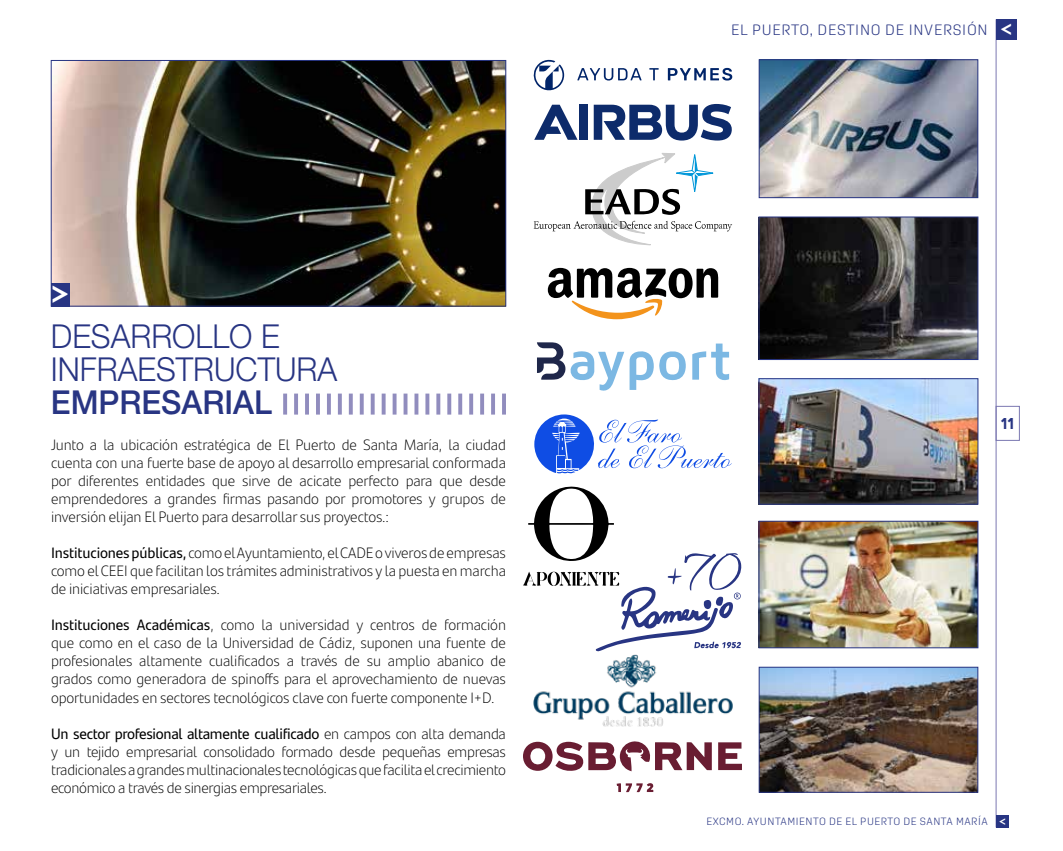
<style>
.page{position:relative;width:1063px;height:851px;background:#fff}
.page>*{position:absolute;margin:0;border:0;box-sizing:border-box;transform-origin:0 0}
.t1{font:300 33px/33px "Helvetica Neue LT Std";color:#283583;scale:.95 1}
.t2{font:500 33px "Helvetica Neue LT Std";color:#283583;scale:.95 1}
.t3{font:700 32.25px "nevis";color:#fff}
.t4{font:300 15px/18px "Santander Text W05";letter-spacing:-.01em;color:#000;text-align:justify}
.t5{font:300 15px "Aglet Sans";letter-spacing:.05em;color:#283583}
.t6{font:700 15px "nevis";color:#283583}
.t7{font:300 10.5px "Aglet Sans";letter-spacing:.05em;color:#283583}
.s1{font-weight:400}
</style>
<div class="page">
<hr style="left:996px;top:19px;width:1px;height:808px;background:#7b78b1">
<div style="left:996px;top:406px;width:24px;height:34px;border:1px solid #7b78b1"></div>
<div style="left:996px;top:19px;width:21px;height:21px;background:#283583"></div>
<div style="left:996px;top:814px;width:13px;height:13px;background:#283583"></div>
<img style="left:53px;top:62px;width:451px;height:242px">
<div style="left:51px;top:60px;width:455px;height:246px;border:1px solid #283583"></div>
<svg style="left:283px;top:393px;width:4px;height:21px"></svg>
<svg style="left:294px;top:393px;width:4px;height:21px"></svg>
<hr style="left:305px;top:393px;width:4px;height:21px;background:#918dbe">
<hr style="left:316px;top:393px;width:4px;height:21px;background:#918dbe">
<hr style="left:327px;top:393px;width:4px;height:21px;background:#918dbe">
<svg style="left:338px;top:393px;width:4px;height:21px"></svg>
<svg style="left:349px;top:393px;width:4px;height:21px"></svg>
<svg style="left:360px;top:393px;width:4px;height:21px"></svg>
<svg style="left:371px;top:393px;width:4px;height:21px"></svg>
<svg style="left:382px;top:393px;width:4px;height:21px"></svg>
<svg style="left:393px;top:393px;width:4px;height:21px"></svg>
<hr style="left:404px;top:393px;width:3px;height:21px;background:#918dbe">
<hr style="left:415px;top:393px;width:3px;height:21px;background:#918dbe">
<svg style="left:425px;top:393px;width:4px;height:21px"></svg>
<svg style="left:436px;top:393px;width:4px;height:21px"></svg>
<svg style="left:447px;top:393px;width:4px;height:21px"></svg>
<svg style="left:458px;top:393px;width:4px;height:21px"></svg>
<svg style="left:469px;top:393px;width:4px;height:21px"></svg>
<svg style="left:480px;top:393px;width:4px;height:21px"></svg>
<hr style="left:491px;top:393px;width:4px;height:21px;background:#918dbe">
<hr style="left:502px;top:393px;width:4px;height:21px;background:#918dbe">
<div style="left:51px;top:283px;width:18px;height:23px;background:#283583"></div>
<svg style="left:533px;top:59px;width:31px;height:32px"></svg>
<svg style="left:577px;top:68px;width:65px;height:13px"></svg>
<svg style="left:649px;top:68px;width:10px;height:12px"></svg>
<svg style="left:668px;top:68px;width:64px;height:13px"></svg>
<div style="left:579px;top:105px;width:9px;height:35px;background:#0d2b6b"></div>
<svg style="left:534px;top:105px;width:44px;height:35px"></svg>
<svg style="left:594px;top:104px;width:138px;height:36px"></svg>
<svg style="left:534px;top:153px;width:198px;height:92px"></svg>
<svg style="left:548px;top:268px;width:170px;height:51px"></svg>
<svg style="left:630px;top:351px;width:56px;height:39px"></svg>
<svg style="left:537px;top:342px;width:87px;height:49px"></svg>
<svg style="left:692px;top:343px;width:37px;height:37px"></svg>
<svg style="left:534px;top:414px;width:198px;height:59px"></svg>
<svg style="left:523px;top:486px;width:219px;height:165px"></svg>
<svg style="left:718px;top:742px;width:24px;height:28px"></svg>
<svg style="left:523px;top:741px;width:189px;height:30px"></svg>
<svg style="left:617px;top:783px;width:37px;height:9px"></svg>
<img style="left:534px;top:654px;width:198px;height:72px">
<img style="left:761px;top:219px;width:215px;height:138px">
<div style="left:759px;top:217px;width:219px;height:142px;border:1px solid #283583"></div>
<img style="left:761px;top:380px;width:215px;height:122px">
<div style="left:759px;top:378px;width:219px;height:126px;border:1px solid #283583"></div>
<img style="left:761px;top:523px;width:215px;height:123px">
<div style="left:759px;top:521px;width:219px;height:127px;border:1px solid #283583"></div>
<img style="left:761px;top:669px;width:215px;height:121px">
<div style="left:759px;top:667px;width:219px;height:125px;border:1px solid #283583"></div>
<img style="left:761px;top:62px;width:215px;height:134px">
<div style="left:759px;top:60px;width:219px;height:138px;border:1px solid #283583"></div>
<h2 class="t3" style="left:51px;top:276px;width:20px">&gt;</h2>
<h1 class="t1" style="left:51px;top:319px;width:303px">DESARROLLO E<br>INFRAESTRUCTURA</h1>
<h1 class="t2" style="left:51px;top:383px;width:234px">EMPRESARIAL</h1>
<p class="t4" style="left:51px;top:435px;width:456px">Junto a la ubicación estratégica de El Puerto de Santa María, la ciudad cuenta con una fuerte base de apoyo al desarrollo empresarial conformada por diferentes entidades que sirve de acicate perfecto para que desde emprendedores a grandes firmas pasando por promotores y grupos de inversión elijan El Puerto para desarrollar sus proyectos.:</p>
<p class="t4" style="left:51px;top:543px;width:457px"><span class="s1">Instituciones públicas,</span> como el Ayuntamiento, el CADE o viveros de empresas como el CEEI que facilitan los trámites administrativos y la puesta en marcha de iniciativas empresariales.</p>
<p class="t4" style="left:51px;top:615px;width:457px"><span class="s1">Instituciones Académicas</span>, como la universidad y centros de formación que como en el caso de la Universidad de Cádiz, suponen una fuente de profesionales altamente cualificados a través de su amplio abanico de grados como generadora de spinoffs para el aprovechamiento de nuevas oportunidades en sectores tecnológicos clave con fuerte componente I+D.</p>
<p class="t4" style="left:51px;top:723px;width:456px"><span class="s1">Un sector profesional altamente cualificado</span> en campos con alta demanda y un tejido empresarial consolidado formado desde pequeñas empresas tradicionales a grandes multinacionales tecnológicas que facilita el crecimiento económico a través de sinergias empresariales.</p>
<p class="t5" style="left:731px;top:21px;width:258px">EL PUERTO, DESTINO DE INVERSIÓN</p>
<p class="t6" style="left:1001px;top:415px;width:15px">11</p>
<p class="t7" style="left:706px;top:815px;width:283px">EXCMO. AYUNTAMIENTO DE EL PUERTO DE SANTA MARÍA</p>
</div>
